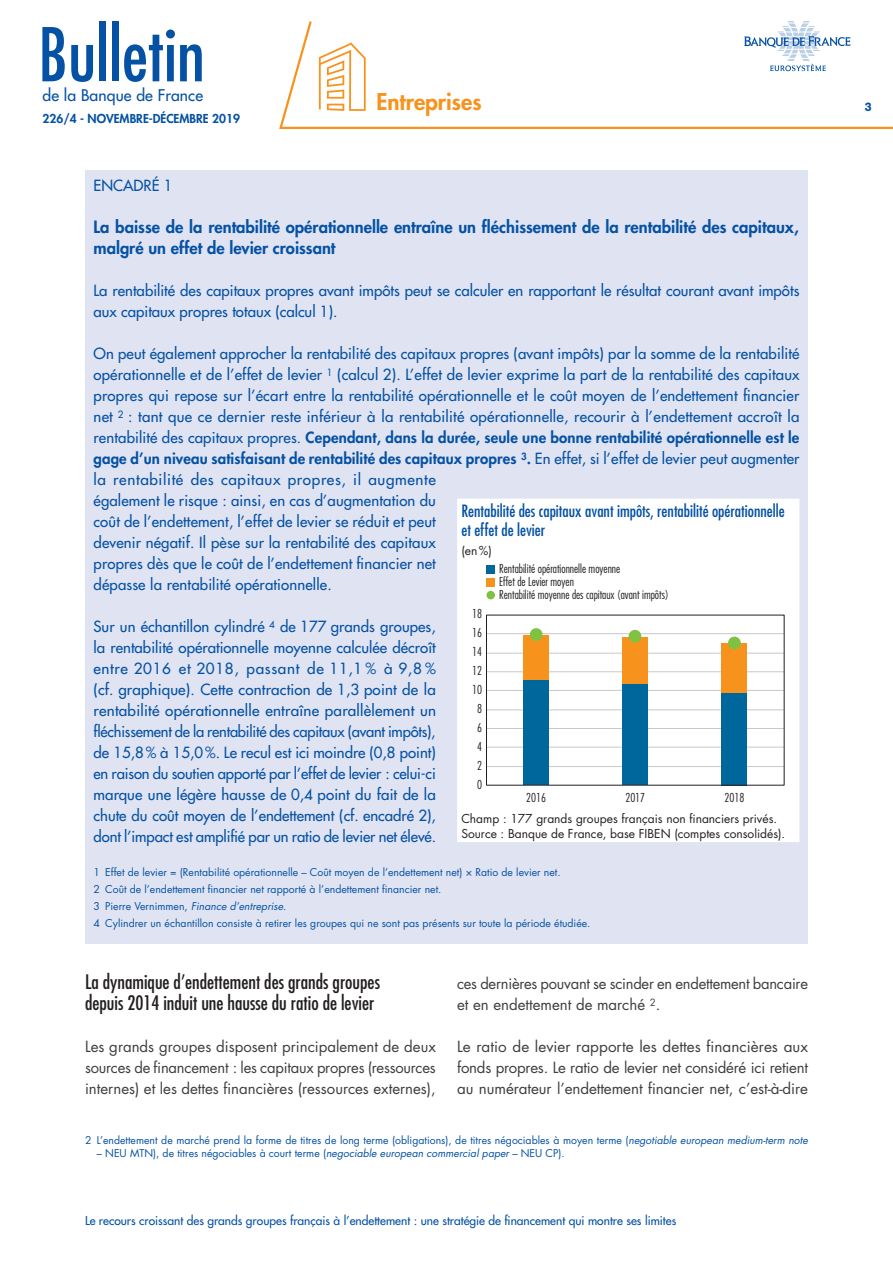
<style>
.page{position:relative;width:893px;height:1263px;background:#fff}
.page>*{position:absolute;margin:0;border:0;box-sizing:border-box;transform-origin:0 0}
.t1{font:condensed 72px "Futura Std";color:#0551a4}
.t2{font:800 22.5px "Futura Std";color:#f7931d}
.t3{font:condensed 19.5px/21px "Futura Std";color:#231f20}
.t4{font:800 16.5px/21px "Futura Std";color:#0551a4}
.t5{font:condensed 16.5px/19.8px "Futura Std";color:#0551a4}
.t6{font:500 15.75px "Futura Std";letter-spacing:.01em;color:#0551a4}
.t7{font:500 15px/21px "Futura Std";letter-spacing:.01em;color:#0551a4}
.t8{font:15px/21px "Futura Std";letter-spacing:-.005em;color:#3e3e3f;text-align:justify}
.t9{font:300 condensed 12px/25.7px "Futura Std";color:#231f20}
.t10{font:12px/14.4px "Futura Std";color:#231f20}
.t11{font:500 12px "Futura Std";color:#0551a4}
.t12{font:800 12px "Futura Std";color:#0551a4}
.t13{font:800 12px "Helvetica Neue LT Std";color:#0551a4;scale:.9 1}
.t14{font:10.5px/16.8px "Futura Std";color:#0551a4}
.s1{font-weight:800}
.s2{font-style:italic}
</style>
<div class="page">
<svg style="left:279px;top:21px;width:614px;height:108px"></svg>
<svg style="left:744px;top:22px;width:106px;height:49px"></svg>
<svg style="left:319px;top:42px;width:47px;height:69px"></svg>
<div style="left:85px;top:170px;width:723px;height:774px;background:#e0e4f2"></div>
<div style="left:457px;top:499px;width:342px;height:343px;background:#fff"></div>
<div style="left:486px;top:615px;width:298px;height:170px;background:#fff"></div>
<hr style="left:486px;top:766px;width:298px;height:1px;background:#c7c8ca">
<hr style="left:486px;top:747px;width:298px;height:1px;background:#c7c8ca">
<hr style="left:486px;top:728px;width:298px;height:1px;background:#c7c8ca">
<hr style="left:486px;top:710px;width:298px;height:1px;background:#c7c8ca">
<hr style="left:486px;top:690px;width:298px;height:1px;background:#c7c8ca">
<hr style="left:486px;top:671px;width:298px;height:1px;background:#c7c8ca">
<hr style="left:486px;top:653px;width:298px;height:1px;background:#c7c8ca">
<hr style="left:486px;top:633px;width:298px;height:1px;background:#c7c8ca">
<div style="left:523px;top:680px;width:26px;height:105px;background:#00679d"></div>
<div style="left:623px;top:684px;width:25px;height:101px;background:#00679d"></div>
<div style="left:722px;top:692px;width:25px;height:93px;background:#00679d"></div>
<div style="left:523px;top:635px;width:26px;height:45px;background:#f7931d"></div>
<div style="left:623px;top:637px;width:25px;height:47px;background:#f7931d"></div>
<div style="left:722px;top:643px;width:25px;height:49px;background:#f7931d"></div>
<div style="left:530px;top:628px;width:13px;height:13px;background:#7fc241;border-radius:50%"></div>
<div style="left:629px;top:630px;width:12px;height:13px;background:#7fc241;border-radius:50%"></div>
<div style="left:728px;top:637px;width:13px;height:12px;background:#7fc241;border-radius:50%"></div>
<div style="left:486px;top:578px;width:9px;height:9px;background:#f7931d"></div>
<div style="left:486px;top:565px;width:9px;height:9px;background:#00679d"></div>
<div style="left:486px;top:591px;width:9px;height:8px;background:#7fc241;border-radius:50%"></div>
<h1 class="t1" style="left:38px;top:12px;width:168px">Bulletin</h1>
<p class="t6" style="left:43px;top:86px;width:162px">de la Banque de France</p>
<p class="t12" style="left:43px;top:111px;width:199px">226/4 - NOVEMBRE-DÉCEMBRE 2019</p>
<h2 class="t2" style="left:376px;top:88px;width:107px">Entreprises</h2>
<p class="t13" style="left:865px;top:99px;width:9px">3</p>
<p class="t7" style="left:94px;top:175px;width:80px">ENCADRÉ 1</p>
<p class="t4" style="left:94px;top:216px;width:707px">La baisse de la rentabilité opérationnelle entraîne un fléchissement de la rentabilité des capitaux, malgré un effet de levier croissant</p>
<p class="t7" style="left:94px;top:280px;width:707px">La rentabilité des capitaux propres avant impôts peut se calculer en rapportant le résultat courant avant impôts aux capitaux propres totaux (calcul 1).</p>
<p class="t7" style="left:94px;top:343px;width:707px">On peut également approcher la rentabilité des capitaux propres (avant impôts) par la somme de la rentabilité opérationnelle et de l’effet de levier <sup>1</sup> (calcul 2). L’effet de levier exprime la part de la rentabilité des capitaux propres qui repose sur l’écart entre la rentabilité opérationnelle et le coût moyen de l’endettement financier net <sup>2</sup> : tant que ce dernier reste inférieur à la rentabilité opérationnelle, recourir à l’endettement accroît la rentabilité des capitaux propres. <span class="s1">Cependant, dans la durée, seule une bonne rentabilité opérationnelle est le gage d’un niveau satisfaisant de rentabilité des capitaux propres</span> <sup>3</sup><span class="s1">.</span> En effet, si l’effet de levier peut augmenter la rentabilité des capitaux propres, il augmente<br>également le risque : ainsi, en cas d’augmentation du<br>coût de l’endettement, l’effet de levier se réduit et peut<br>devenir négatif. Il pèse sur la rentabilité des capitaux<br>propres dès que le coût de l’endettement financier net<br>dépasse la rentabilité opérationnelle.</p>
<p class="t7" style="left:94px;top:616px;width:344px;text-align:justify">Sur un échantillon cylindré <sup>4</sup> de 177 grands groupes, la rentabilité opérationnelle moyenne calculée décroît entre 2016 et 2018, passant de 11,1 % à 9,8 % (cf. graphique). Cette contraction de 1,3 point de la rentabilité opérationnelle entraîne parallèlement un fléchissement de la rentabilité des capitaux (avant impôts), de 15,8% à 15,0%. Le recul est ici moindre (0,8 point) en raison du soutien apporté par l’effet de levier : celui‑ci marque une légère hausse de 0,4 point du fait de la chute du coût moyen de l’endettement (cf. encadré 2), dont l’impact est amplifié par un ratio de levier net élevé.</p>
<p class="t14" style="left:94px;top:864px;width:498px">1 Effet de levier = (Rentabilité opérationnelle – Coût moyen de l’endettement net) × Ratio de levier net.<br>2 Coût de l’endettement financier net rapporté à l’endettement financier net.<br>3 Pierre Vernimmen, <span class="s2">Finance d’entreprise</span>.<br>4 Cylindrer un échantillon consiste à retirer les groupes qui ne sont pas présents sur toute la période étudiée.</p>
<p class="t5" style="left:461px;top:500px;width:325px">Rentabilité des capitaux avant impôts, rentabilité opérationnelle et effet de levier</p>
<p class="t10" style="left:461px;top:543px;width:32px">(en%)</p>
<p class="t9" style="left:499px;top:556px;width:171px">Rentabilité opérationnelle moyenne<br>Rentabilité moyenne des capitaux (avant impôts)</p>
<p class="t9" style="left:499px;top:569px;width:76px">Effet de Levier moyen</p>
<p class="t9" style="left:472px;top:601px;width:11px">18</p>
<p class="t9" style="left:472px;top:620px;width:11px">16</p>
<p class="t9" style="left:472px;top:639px;width:11px">14</p>
<p class="t9" style="left:472px;top:658px;width:11px">12</p>
<p class="t9" style="left:472px;top:677px;width:11px">10</p>
<p class="t9" style="left:477px;top:695px;width:6px">8</p>
<p class="t9" style="left:477px;top:714px;width:6px">6</p>
<p class="t9" style="left:477px;top:733px;width:6px">4</p>
<p class="t9" style="left:477px;top:752px;width:6px">2</p>
<p class="t9" style="left:477px;top:771px;width:6px">0</p>
<p class="t9" style="left:526px;top:785px;width:21px">2016</p>
<p class="t9" style="left:625px;top:785px;width:21px">2017</p>
<p class="t9" style="left:724px;top:785px;width:21px">2018</p>
<p class="t10" style="left:461px;top:812px;width:325px">Champ : 177 grands groupes français non financiers privés.<br>Source : Banque de France, base FIBEN (comptes consolidés).</p>
<h3 class="t3" style="left:85px;top:971px;width:296px">La dynamique d’endettement des grands groupes depuis 2014 induit une hausse du ratio de levier</h3>
<p class="t8" style="left:85px;top:1036px;width:352px">Les grands groupes disposent principalement de deux sources de financement : les capitaux propres (ressources internes) et les dettes financières (ressources externes),</p>
<p class="t8" style="left:457px;top:973px;width:352px">ces dernières pouvant se scinder en endettement bancaire et en endettement de marché <sup>2</sup>.</p>
<p class="t8" style="left:457px;top:1036px;width:352px">Le ratio de levier rapporte les dettes financières aux fonds propres. Le ratio de levier net considéré ici retient au numérateur l’endettement financier net, c’est‑à‑dire</p>
<p class="t14" style="left:85px;top:1132px;width:724px">2 L’endettement de marché prend la forme de titres de long terme (obligations), de titres négociables à moyen terme (<span class="s2">negotiable european medium‑term note</span></p>
<p class="t14" style="left:97px;top:1144px;width:469px">– NEU MTN), de titres négociables à court terme (<span class="s2">negociable european commercial paper</span> – NEU CP).</p>
<p class="t11" style="left:85px;top:1213px;width:593px">Le recours croissant des grands groupes français à l’endettement : une stratégie de financement qui montre ses limites</p>
</div>
